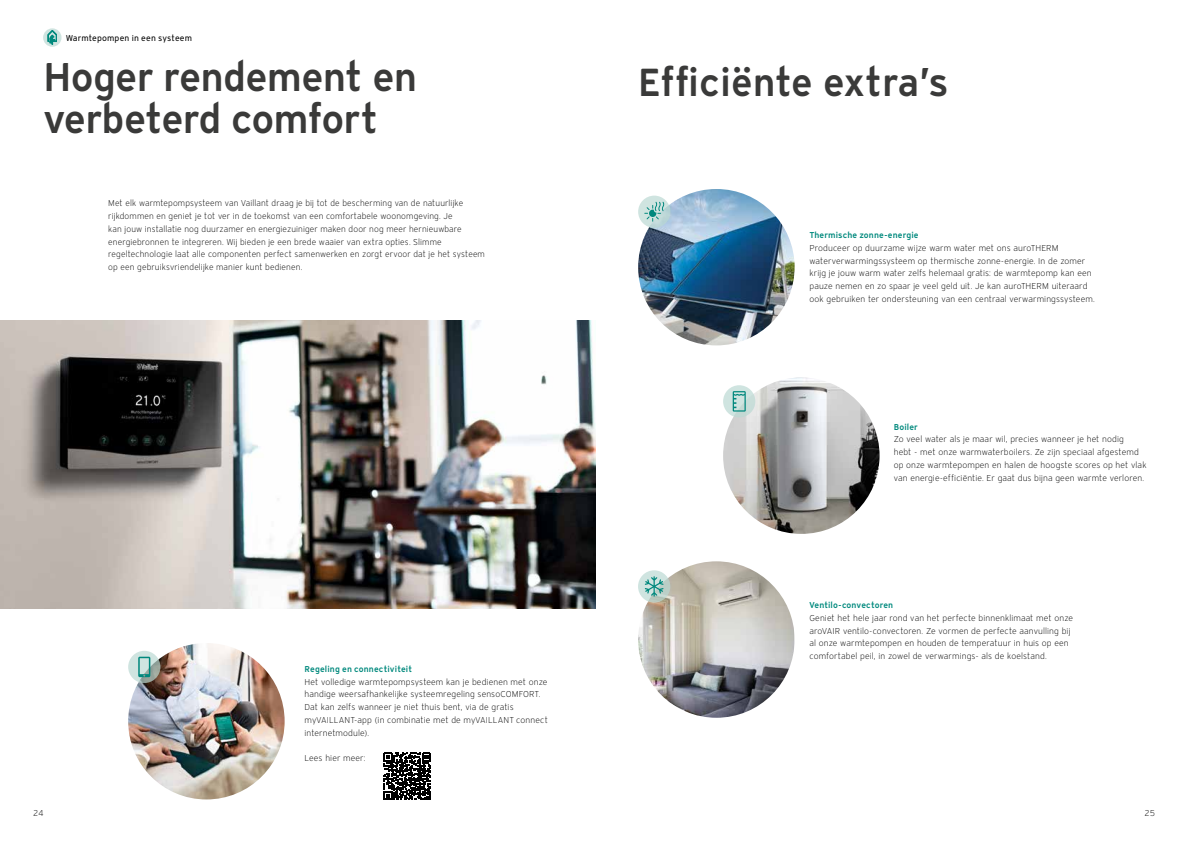
<style>
.page{position:relative;width:1191px;height:842px;background:#fff}
.page>*{position:absolute;margin:0;border:0;box-sizing:border-box;transform-origin:0 0}
.t1{font:600 40px "Vaillant 16";letter-spacing:-.02em;color:#3a3a39}
.t2{font:600 39px "Vaillant 16";letter-spacing:-.015em;color:#3a3a39}
.t3{font:300 8.5px/12.8px "Vaillant 16";letter-spacing:.01em;color:#000}
.t4{font:600 8.5px "Vaillant 16";letter-spacing:.015em;color:#00897d}
.t5{font:8.5px "Vaillant 16";letter-spacing:.015em;color:#000}
</style>
<div class="page">
<img style="left:638px;top:189px;width:156px;height:156px;border-radius:78px">
<img style="left:638px;top:561px;width:156px;height:157px;border-radius:78px">
<img style="left:723px;top:377px;width:156px;height:157px;border-radius:78px">
<svg style="left:638px;top:196px;width:32px;height:32px"></svg>
<svg style="left:723px;top:385px;width:32px;height:32px"></svg>
<svg style="left:638px;top:570px;width:32px;height:32px"></svg>
<svg style="left:732px;top:391px;width:13px;height:21px"></svg>
<svg style="left:644px;top:202px;width:20px;height:20px"></svg>
<svg style="left:645px;top:576px;width:18px;height:21px"></svg>
<img style="left:0;top:321px;width:595px;height:287px">
<svg style="left:43px;top:28px;width:19px;height:19px"></svg>
<svg style="left:48px;top:30px;width:9px;height:15px"></svg>
<img style="left:128px;top:643px;width:157px;height:156px;border-radius:78px">
<svg style="left:128px;top:651px;width:32px;height:32px"></svg>
<svg style="left:138px;top:657px;width:12px;height:20px"></svg>
<svg style="left:383px;top:752px;width:48px;height:48px"></svg>
<p class="t5" style="left:66px;top:32px;width:128px">Warmtepompen in een systeem</p>
<h1 class="t1" style="left:43px;top:49px;width:375px">Hoger rendement en</h1>
<h2 class="t2" style="left:638px;top:56px;width:312px">Efficiënte extra’s</h2>
<h1 class="t1" style="left:43px;top:91px;width:337px">verbeterd comfort</h1>
<p class="t3" style="left:108px;top:197px;width:378px">Met elk warmtepompsysteem van Vaillant draag je bij tot de bescherming van de natuurlijke rijkdommen en geniet je tot ver in de toekomst van een comfortabele woonomgeving. Je<br>kan jouw installatie nog duurzamer en energiezuiniger maken door nog meer hernieuwbare energiebronnen te integreren. Wij bieden je een brede waaier van extra opties. Slimme regeltechnologie laat alle componenten perfect samenwerken en zorgt ervoor dat je het systeem op een gebruiksvriendelijke manier kunt bedienen.</p>
<p class="t4" style="left:304px;top:663px;width:109px">Regeling en connectiviteit</p>
<p class="t3" style="left:304px;top:675px;width:245px">Het volledige warmtepompsysteem kan je bedienen met onze handige weersafhankelijke systeemregeling sensoCOMFORT.<br>Dat kan zelfs wanneer je niet thuis bent, via de gratis myVAILLANT-app (in combinatie met de myVAILLANT connect internetmodule).</p>
<p class="t3" style="left:304px;top:752px;width:63px">Lees hier meer:</p>
<p class="t4" style="left:809px;top:229px;width:111px">Thermische zonne-energie</p>
<p class="t3" style="left:809px;top:241px;width:287px">Produceer op duurzame wijze warm water met ons auroTHERM waterverwarmingssysteem op thermische zonne-energie. In de zomer krijg je jouw warm water zelfs helemaal gratis: de warmtepomp kan een pauze nemen en zo spaar je veel geld uit. Je kan auroTHERM uiteraard ook gebruiken ter ondersteuning van een centraal verwarmingssysteem.</p>
<p class="t4" style="left:893px;top:421px;width:26px">Boiler</p>
<p class="t3" style="left:893px;top:433px;width:254px">Zo veel water als je maar wil, precies wanneer je het nodig<br>hebt - met onze warmwaterboilers. Ze zijn speciaal afgestemd op onze warmtepompen en halen de hoogste scores op het vlak van energie-efficiëntie. Er gaat dus bijna geen warmte verloren.</p>
<p class="t4" style="left:809px;top:599px;width:85px">Ventilo-convectoren</p>
<p class="t3" style="left:809px;top:611px;width:265px">Geniet het hele jaar rond van het perfecte binnenklimaat met onze aroVAIR ventilo-convectoren. Ze vormen de perfecte aanvulling bij al onze warmtepompen en houden de temperatuur in huis op een comfortabel peil, in zowel de verwarmings- als de koelstand.</p>
<p class="t3" style="left:33px;top:806px;width:12px">24</p>
<p class="t3" style="left:1144px;top:806px;width:12px">25</p>
</div>
